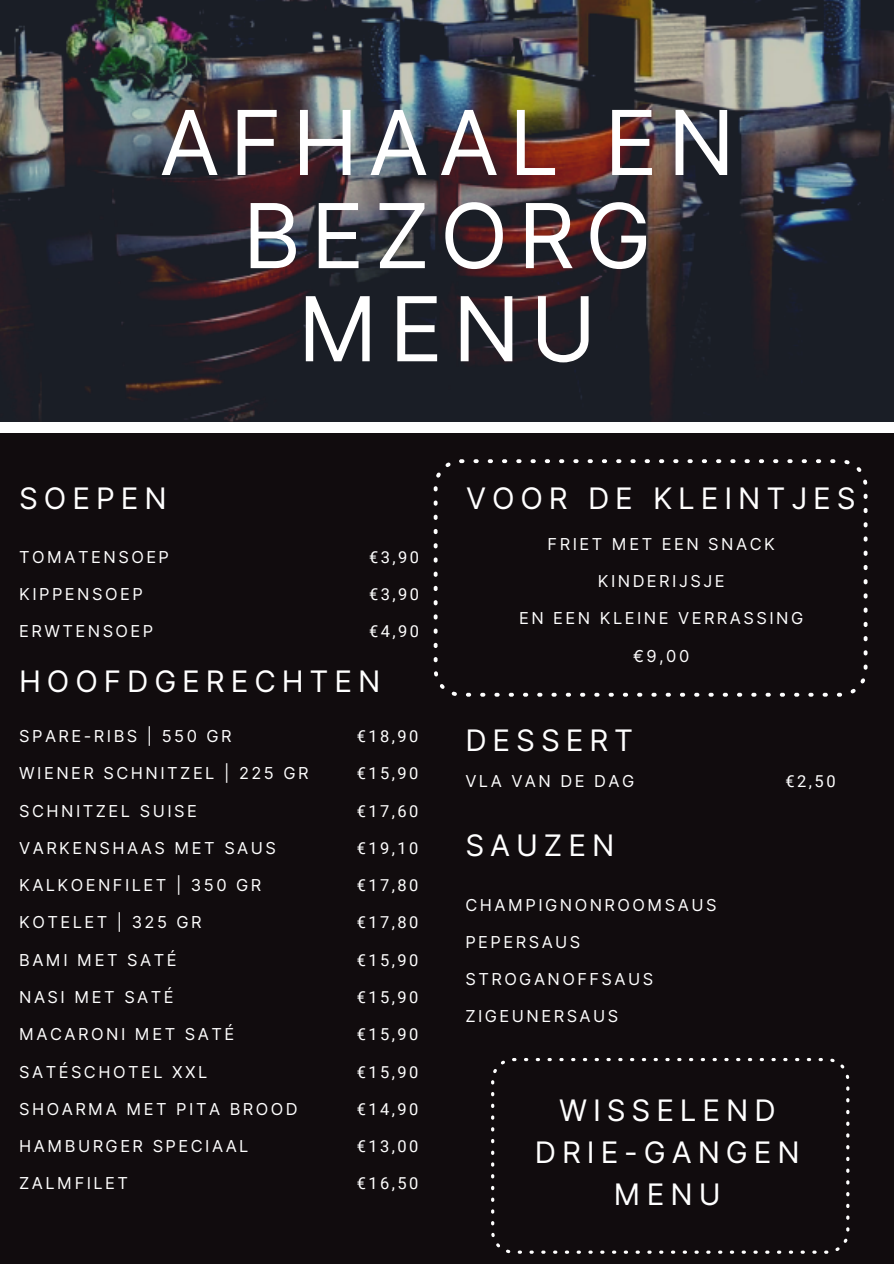
<style>
.page{position:relative;width:894px;height:1264px;background:#fff}
.page>*{position:absolute;margin:0;border:0;box-sizing:border-box;transform-origin:0 0}
.t1{font:89.4px/93.2px "Inter";letter-spacing:.11em;color:#fff;text-align:center}
.t2{font:29.55px/41.5px "Inter";letter-spacing:.2em;color:#fff;text-align:center}
.t3{font:16.5px "Inter";letter-spacing:.15em;color:#fff}
.t4{font:16.5px "Roboto";letter-spacing:.15em;color:#fff}
</style>
<div class="page">
<div style="left:0;top:0;width:893px;height:1263px;background:#110c0e"></div>
<img style="left:0;top:0;width:893px;height:422px">
<div style="left:0;top:422px;width:893px;height:10px;background:#fff"></div>
<svg style="left:433px;top:459px;width:434px;height:237px"></svg>
<svg style="left:491px;top:1058px;width:358px;height:195px"></svg>
<p class="t1" style="left:159px;top:96px;width:577px">AFHAAL EN<br>BEZORG<br>MENU</p>
<p class="t2" style="left:19px;top:477px;width:149px">SOEPEN</p>
<p class="t3" style="left:19px;top:547px;width:151px">TOMATENSOEP</p>
<p class="t3" style="left:19px;top:584px;width:125px">KIPPENSOEP</p>
<p class="t3" style="left:19px;top:621px;width:136px">ERWTENSOEP</p>
<p class="t4" style="left:369px;top:547px;width:51px">€3,90</p>
<p class="t4" style="left:369px;top:584px;width:51px">€3,90</p>
<p class="t4" style="left:369px;top:622px;width:51px">€4,90</p>
<p class="t2" style="left:19px;top:661px;width:362px">HOOFDGERECHTEN</p>
<p class="t3" style="left:19px;top:726px;width:214px">SPARE-RIBS | 550 GR</p>
<p class="t3" style="left:19px;top:763px;width:291px">WIENER SCHNITZEL | 225 GR</p>
<p class="t3" style="left:19px;top:800px;width:179px">SCHNITZEL SUISE</p>
<p class="t3" style="left:19px;top:838px;width:258px">VARKENSHAAS MET SAUS</p>
<p class="t3" style="left:19px;top:875px;width:244px">KALKOENFILET | 350 GR</p>
<p class="t3" style="left:19px;top:912px;width:184px">KOTELET | 325 GR</p>
<p class="t3" style="left:19px;top:949px;width:159px">BAMI MET SATÉ</p>
<p class="t3" style="left:19px;top:987px;width:156px">NASI MET SATÉ</p>
<p class="t3" style="left:19px;top:1024px;width:216px">MACARONI MET SATÉ</p>
<p class="t3" style="left:19px;top:1061px;width:190px">SATÉSCHOTEL XXL</p>
<p class="t3" style="left:19px;top:1098px;width:280px">SHOARMA MET PITA BROOD</p>
<p class="t3" style="left:19px;top:1136px;width:231px">HAMBURGER SPECIAAL</p>
<p class="t3" style="left:19px;top:1173px;width:110px">ZALMFILET</p>
<p class="t4" style="left:356px;top:727px;width:63px">€18,90</p>
<p class="t4" style="left:356px;top:764px;width:63px">€15,90</p>
<p class="t4" style="left:356px;top:801px;width:63px">€17,60</p>
<p class="t4" style="left:356px;top:838px;width:63px">€19,10</p>
<p class="t4" style="left:356px;top:875px;width:63px">€17,80</p>
<p class="t4" style="left:356px;top:913px;width:63px">€17,80</p>
<p class="t4" style="left:356px;top:950px;width:63px">€15,90</p>
<p class="t4" style="left:356px;top:987px;width:63px">€15,90</p>
<p class="t4" style="left:356px;top:1024px;width:63px">€15,90</p>
<p class="t4" style="left:356px;top:1062px;width:63px">€15,90</p>
<p class="t4" style="left:356px;top:1099px;width:63px">€14,90</p>
<p class="t4" style="left:356px;top:1136px;width:63px">€13,00</p>
<p class="t4" style="left:356px;top:1173px;width:63px">€16,50</p>
<p class="t2" style="left:466px;top:477px;width:391px">VOOR DE KLEINTJES</p>
<p class="t3" style="left:547px;top:534px;width:229px">FRIET MET EEN SNACK</p>
<p class="t3" style="left:597px;top:571px;width:128px">KINDERIJSJE</p>
<p class="t3" style="left:519px;top:608px;width:285px">EN EEN KLEINE VERRASSING</p>
<p class="t3" style="left:633px;top:645px;width:58px">€9,00</p>
<p class="t2" style="left:465px;top:719px;width:169px">DESSERT</p>
<p class="t3" style="left:465px;top:771px;width:170px">VLA VAN DE DAG</p>
<p class="t4" style="left:785px;top:771px;width:51px">€2,50</p>
<p class="t2" style="left:465px;top:824px;width:150px">SAUZEN</p>
<p class="t3" style="left:465px;top:894px;width:253px">CHAMPIGNONROOMSAUS</p>
<p class="t3" style="left:465px;top:932px;width:116px">PEPERSAUS</p>
<p class="t3" style="left:465px;top:969px;width:189px">STROGANOFFSAUS</p>
<p class="t3" style="left:465px;top:1006px;width:154px">ZIGEUNERSAUS</p>
<p class="t2" style="left:559px;top:1089px;width:218px">WISSELEND</p>
<p class="t2" style="left:534px;top:1131px;width:266px">DRIE-GANGEN<br>MENU</p>
</div>
